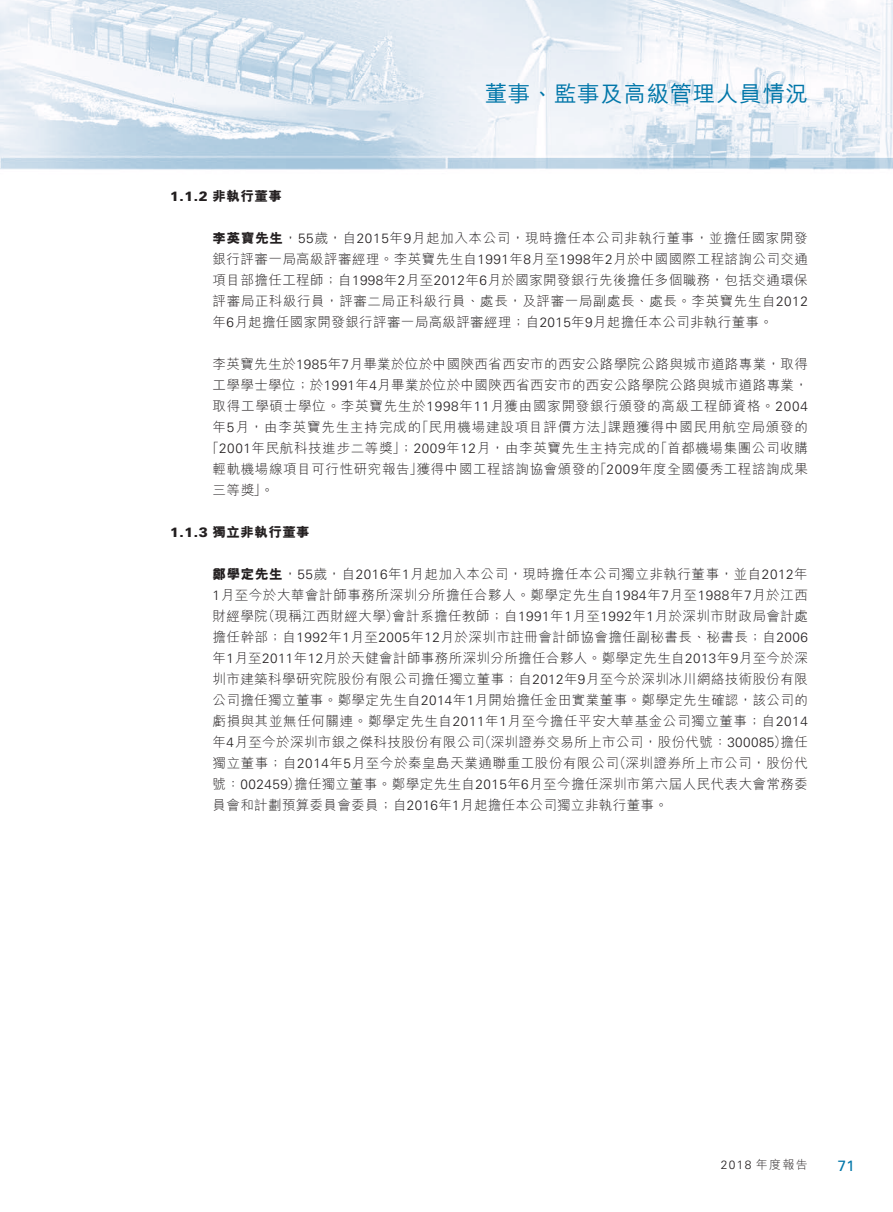
<style>
.page{position:relative;width:893px;height:1212px;background:#fff}
.page>*{position:absolute;margin:0;border:0;box-sizing:border-box;transform-origin:0 0}
.t1{font:500 22.5px "M Hei HK";letter-spacing:.03em;color:#0076a9}
.t2{font:15px "Univers LT Std";color:#0076a9}
.t3{font:300 13.5px/21px "M Hei HK";letter-spacing:.035em;color:#231f20;text-align:justify}
.t4{font:300 13.5px "M Hei HK";letter-spacing:.055em;color:#231f20}
.t5{font:300 13.5px "M Hei HK";letter-spacing:.065em;color:#231f20}
.t6{font:800 13.5px "M Hei HK";letter-spacing:.035em;color:#231f20}
.t7{font:900 13.5px "Univers LT Std";color:#231f20}
.t8{font:300 12px "Univers LT Std";color:#231f20}
.s1{font-family:"M Hei HK";font-weight:800}
.s2{font-weight:800}
.s3{font-family:"Univers LT Std"}
.s4{font-family:"Univers LT Std";font-weight:900}
.s5{font-family:"M Hei HK"}
</style>
<div class="page">
<img style="left:0;top:0;width:893px;height:170px">
<h1 class="t1" style="left:485px;top:78px;width:325px">董事、監事及高級管理人員情況</h1>
<p class="t7" style="left:170px;top:188px;width:113px">1.1.2 <span class="s1">非執行董事</span></p>
<p class="t3" style="left:213px;top:227px;width:597px"><span class="s2">李英寶先生</span>，<span class="s3">55</span>歲，自<span class="s3">2015</span>年<span class="s3">9</span>月起加入本公司，現時擔任本公司非執行董事，並擔任國家開發銀行評審一局高級評審經理。李英寶先生自<span class="s3">1991</span>年<span class="s3">8</span>月至<span class="s3">1998</span>年<span class="s3">2</span>月於中國國際工程諮詢公司交通項目部擔任工程師；自<span class="s3">1998</span>年<span class="s3">2</span>月至<span class="s3">2012</span>年<span class="s3">6</span>月於國家開發銀行先後擔任多個職務，包括交通環保評審局正科級行員，評審二局正科級行員、處長，及評審一局副處長、處長。李英寶先生自<span class="s3">2012</span>年<span class="s3">6</span>月起擔任國家開發銀行評審一局高級評審經理；自<span class="s3">2015</span>年<span class="s3">9</span>月起擔任本公司非執行董事。</p>
<p class="t3" style="left:213px;top:353px;width:597px">李英寶先生於<span class="s3">1985</span>年<span class="s3">7</span>月畢業於位於中國陝西省西安市的西安公路學院公路與城市道路專業，取得</p>
<p class="t3" style="left:213px;top:374px;width:597px">工學學士學位；於<span class="s3">1991</span>年<span class="s3">4</span>月畢業於位於中國陝西省西安市的西安公路學院公路與城市道路專業，</p>
<p class="t4" style="left:213px;top:399px;width:597px">取得工學碩士學位。李英寶先生於<span class="s3">1998</span>年<span class="s3">11</span>月獲由國家開發銀行頒發的高級工程師資格。<span class="s3">2004</span></p>
<p class="t5" style="left:213px;top:420px;width:597px">年<span class="s3">5</span>月，由李英寶先生主持完成的「民用機場建設項目評價方法」課題獲得中國民用航空局頒發的</p>
<p class="t3" style="left:206px;top:437px;width:603px">「<span class="s3">2001</span>年民航科技進步二等獎」；<span class="s3">2009</span>年<span class="s3">12</span>月，由李英寶先生主持完成的「首都機場集團公司收購</p>
<p class="t3" style="left:213px;top:458px;width:597px">輕軌機場線項目可行性研究報告」獲得中國工程諮詢協會頒發的「<span class="s3">2009</span>年度全國優秀工程諮詢成果</p>
<p class="t3" style="left:213px;top:479px;width:63px">三等獎」。</p>
<p class="t6" style="left:170px;top:525px;width:141px"><span class="s4">1.1.3</span> 獨立非執行董事</p>
<p class="t3" style="left:213px;top:563px;width:597px"><span class="s2">鄭學定先生</span>，<span class="s3">55</span>歲，自<span class="s3">2016</span>年<span class="s3">1</span>月起加入本公司，現時擔任本公司獨立非執行董事，並自<span class="s3">2012</span>年<span class="s3">1</span>月至今於大華會計師事務所深圳分所擔任合夥人。鄭學定先生自<span class="s3">1984</span>年<span class="s3">7</span>月至<span class="s3">1988</span>年<span class="s3">7</span>月於江西財經學院（現稱江西財經大學）會計系擔任教師；自<span class="s3">1991</span>年<span class="s3">1</span>月至<span class="s3">1992</span>年<span class="s3">1</span>月於深圳市財政局會計處擔任幹部；自<span class="s3">1992</span>年<span class="s3">1</span>月至<span class="s3">2005</span>年<span class="s3">12</span>月於深圳市註冊會計師協會擔任副秘書長、秘書長；自<span class="s3">2006</span>年<span class="s3">1</span>月至<span class="s3">2011</span>年<span class="s3">12</span>月於天健會計師事務所深圳分所擔任合夥人。鄭學定先生自<span class="s3">2013</span>年<span class="s3">9</span>月至今於深圳市建築科學研究院股份有限公司擔任獨立董事；自<span class="s3">2012</span>年<span class="s3">9</span>月至今於深圳冰川網絡技術股份有限公司擔任獨立董事。鄭學定先生自<span class="s3">2014</span>年<span class="s3">1</span>月開始擔任金田實業董事。鄭學定先生確認，該公司的虧損與其並無任何關連。鄭學定先生自<span class="s3">2011</span>年<span class="s3">1</span>月至今擔任平安大華基金公司獨立董事；自<span class="s3">2014</span>年<span class="s3">4</span>月至今於深圳市銀之傑科技股份有限公司（深圳證券交易所上市公司，股份代號：<span class="s3">300085</span>）擔任獨立董事；自<span class="s3">2014</span>年<span class="s3">5</span>月至今於秦皇島天業通聯重工股份有限公司（深圳證券所上市公司，股份代號：<span class="s3">002459</span>）擔任獨立董事。鄭學定先生自<span class="s3">2015</span>年<span class="s3">6</span>月至今擔任深圳市第六屆人民代表大會常務委員會和計劃預算委員會委員；自<span class="s3">2016</span>年<span class="s3">1</span>月起擔任本公司獨立非執行董事。</p>
<p class="t8" style="left:721px;top:1158px;width:89px">2018 <span class="s5">年度報告</span></p>
<p class="t2" style="left:838px;top:1156px;width:19px">71</p>
</div>
